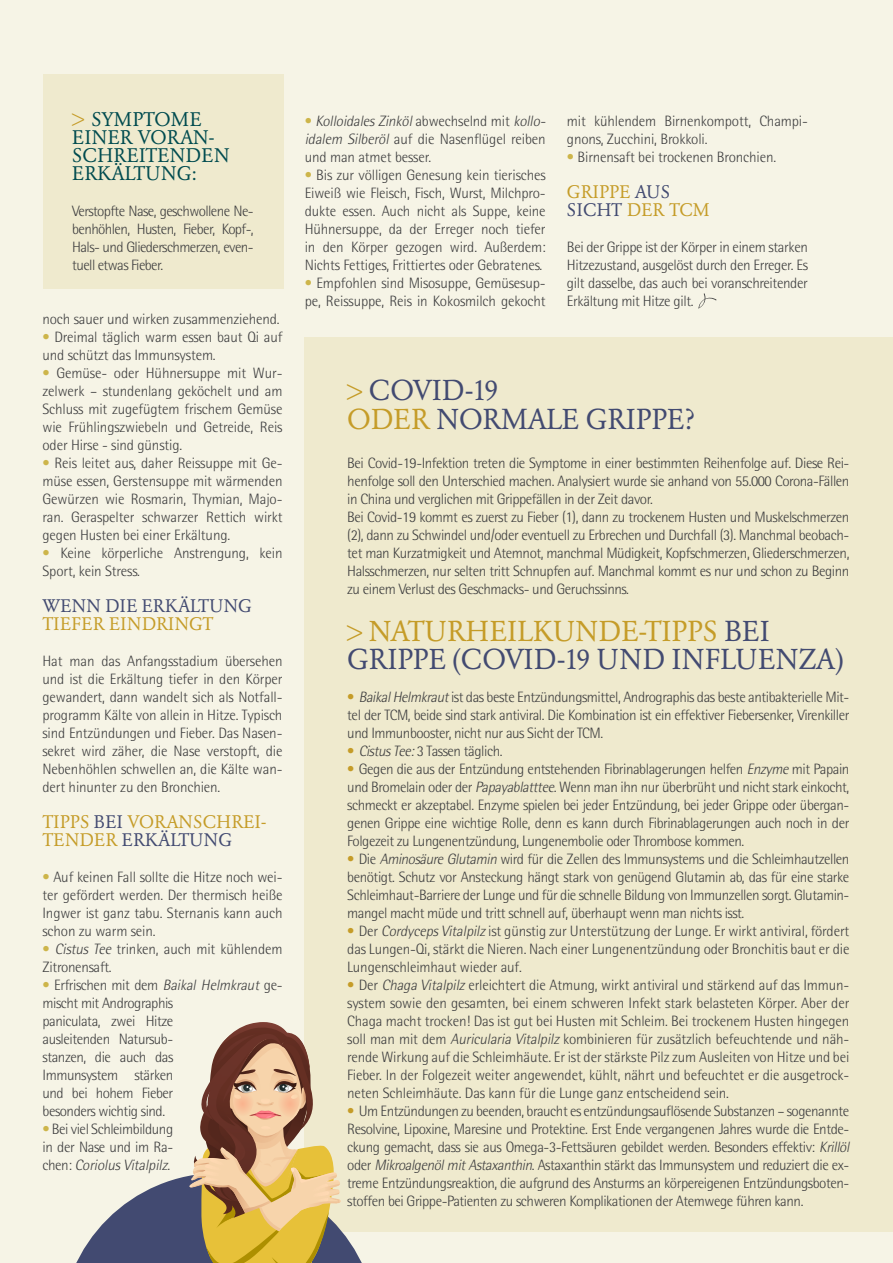
<style>
.page{position:relative;width:893px;height:1263px;background:#f6f4e6}
.page>*{position:absolute;margin:0;border:0;box-sizing:border-box;transform-origin:0 0}
.fließtext{font:28.5px "Garamond BQ";letter-spacing:.02em;color:#424a71}
.fließtext-2{font:28.5px "Garamond BQ";color:#424a71}
.fließtext-3{font:28.5px "Garamond BQ";letter-spacing:.02em;color:#c59c28}
.fließtext-4{font:19.5px/18px "Garamond BQ";letter-spacing:.01em;color:#004b4f}
.fließtext-5{font:18px/18px "Garamond BQ";letter-spacing:.01em;color:#c59c28}
.fließtext-6{font:18px/18px "Garamond BQ";letter-spacing:.03em;color:#424a71}
.fließtext-7{font:18px "Garamond BQ";letter-spacing:.03em;color:#c59c28}
.fließtext-8{font:300 15px/18px "AT Rotis Semi Sans";letter-spacing:-.03em;color:#3e3e3f;text-align:justify}
.fließtext-9{font:300 15px/18px "AT Rotis Semi Sans";letter-spacing:-.01em;color:#3e3e3f}
.s1{font-size:18px;color:#c59c28}
.s2{color:#cdb54a}
.s3{color:#c59c28}
.s4{color:#424a71}
.s5{font-style:italic}
.s6{font-size:22.5px;color:#c59c28}
.s7{font-size:22.5px}
</style>
<div class="page">
<div style="left:43px;top:74px;width:240px;height:215px;background:#efeace"></div>
<div style="left:305px;top:337px;width:588px;height:895px;background:#efeace"></div>
<svg style="left:698px;top:293px;width:19px;height:16px"></svg>
<svg style="left:76px;top:1022px;width:286px;height:241px"></svg>
<p class="fließtext-4" style="left:72px;top:111px;width:131px"><span class="s1">&gt;</span> SYMPTOME</p>
<p class="fließtext-4" style="left:72px;top:129px;width:159px">EINER VORAN-<br>SCHREITENDEN</p>
<p class="fließtext-4" style="left:72px;top:165px;width:126px">ERKÄLTUNG:</p>
<p class="fließtext-8" style="left:72px;top:202px;width:183px">Verstopfte Nase, geschwollene Ne&shy;benhöhlen, Husten, Fieber, Kopf-, Hals- und Gliederschmerzen, even&shy;tuell etwas Fieber.</p>
<p class="fließtext-9" style="left:43px;top:310px;width:239px">noch sauer und wirken zusammenziehend.</p>
<p class="fließtext-9" style="left:43px;top:328px;width:242px"><span class="s2">•</span> Dreimal täglich warm essen baut Qi auf und schützt das Immunsystem.</p>
<p class="fließtext-8" style="left:43px;top:364px;width:242px"><span class="s2">•</span> Gemüse- oder Hühnersuppe mit Wur&shy;zelwerk – stundenlang geköchelt und am Schluss mit zugefügtem frischem Gemüse wie Frühlingszwiebeln und Getreide, Reis oder Hirse - sind günstig.</p>
<p class="fließtext-8" style="left:43px;top:454px;width:242px"><span class="s2">•</span> Reis leitet aus, daher Reissuppe mit Ge&shy;müse essen, Gerstensuppe mit wärmenden Gewürzen wie Rosmarin, Thymian, Majo&shy;ran. Geraspelter schwarzer Rettich wirkt gegen Husten bei einer Erkältung.</p>
<p class="fließtext-9" style="left:43px;top:544px;width:241px"><span class="s2">•</span> Keine körperliche Anstrengung, kein<br>Sport, kein Stress.</p>
<p class="fließtext-6" style="left:43px;top:597px;width:211px">WENN DIE ERKÄLTUNG<br><span class="s3">TIEFER EINDRINGT</span></p>
<p class="fließtext-8" style="left:43px;top:652px;width:242px">Hat man das Anfangsstadium übersehen und ist die Erkältung tiefer in den Körper gewandert, dann wandelt sich als Notfall&shy;programm Kälte von allein in Hitze. Typisch sind Entzündungen und Fieber. Das Nasen&shy;sekret wird zäher, die Nase verstopft, die Nebenhöhlen schwellen an, die Kälte wan&shy;dert hinunter zu den Bronchien.</p>
<p class="fließtext-5" style="left:43px;top:813px;width:225px">TIPPS <span class="s4">BEI</span> VORANSCHREI-<br>TENDER <span class="s4">ERKÄLTUNG</span></p>
<p class="fließtext-8" style="left:43px;top:868px;width:241px"><span class="s2">•</span> Auf keinen Fall sollte die Hitze noch wei&shy;ter gefördert werden. Der thermisch heiße Ingwer ist ganz tabu. Sternanis kann auch schon zu warm sein.</p>
<p class="fließtext-9" style="left:43px;top:940px;width:242px"><span class="s2">•</span> <span class="s5">Cistus Tee</span> trinken, auch mit kühlendem<br>Zitronensaft.</p>
<p class="fließtext-8" style="left:43px;top:976px;width:241px;text-align:left"><span class="s2">•</span> Erfrischen mit dem <span class="s5">Baikal Helmkraut</span> ge&shy;mischt mit Andrographis<br>paniculata, zwei Hitze<br>ausleitenden Natursub-<br>stanzen, die auch das<br>Immunsystem stärken<br>und bei hohem Fieber<br>besonders wichtig sind.</p>
<p class="fließtext-8" style="left:43px;top:1120px;width:132px"><span class="s2">•</span> Bei viel Schleimbildung in der Nase und im Ra&shy;c h e n : <span class="s5">CoriolusVitalpilz</span>.</p>
<p class="fließtext-9" style="left:305px;top:112px;width:245px"><span class="s2">•</span> <span class="s5">KolloidalesZinköl</span>a b w e c h se l n d m i t <span class="s5">kollo&shy;idalem Silberöl</span> auf die Nasenflügel reiben und man atmet besser.</p>
<p class="fließtext-8" style="left:305px;top:166px;width:242px"><span class="s2">•</span> Bis zur völligen Genesung kein tierisches Eiweiß wie Fleisch, Fisch, Wurst, Milchpro&shy;dukte essen. Auch nicht als Suppe, keine Hühnersuppe, da der Erreger noch tiefer in den Körper gezogen wird. Außerdem:<br>Nichts Fettiges, Frittiertes oder Gebratenes.</p>
<p class="fließtext-9" style="left:305px;top:274px;width:242px"><span class="s2">•</span> Empfohlen sind Misosuppe, Gemüsesup&shy;pe, Reissuppe, Reis in Kokosmilch gekocht</p>
<p class="fließtext-9" style="left:567px;top:112px;width:242px">mit kühlendem Birnenkompott, Champi&shy;gnons, Zucchini, Brokkoli.</p>
<p class="fließtext-9" style="left:567px;top:148px;width:211px"><span class="s2">•</span> Birnensaft bei trockenen Bronchien.</p>
<p class="fließtext-7" style="left:567px;top:181px;width:105px">GRIPPE <span class="s4">AUS</span></p>
<p class="fließtext-5" style="left:567px;top:201px;width:144px"><span class="s4">SICHT</span> DER TCM</p>
<p class="fließtext-8" style="left:567px;top:238px;width:242px">Bei der Grippe ist der Körper in einem starken Hitzezustand, ausgelöst durch den Erreger. Es gilt dasselbe, das auch bei voranschreitender Erkältung mit Hitze gilt.</p>
<p class="fließtext-2" style="left:347px;top:374px;width:153px"><span class="s6">&gt;</span> COVID-19</p>
<p class="fließtext-2" style="left:347px;top:403px;width:349px"><span class="s3">ODER</span> NORMALE GRIPPE?</p>
<p class="fließtext-8" style="left:347px;top:454px;width:504px">Bei Covid-19-Infektion treten die Symptome in einer bestimmten Reihenfolge auf. Diese Rei&shy;henfolge soll den Unterschied machen. Analysiert wurde sie anhand von 55.000 Corona-Fällen in China und verglichen mit Grippefällen in der Zeit davor.</p>
<p class="fließtext-8" style="left:347px;top:508px;width:504px">Bei Covid-19 kommt es zuerst zu Fieber (1), dann zu trockenem Husten und Muskelschmerzen (2), dann zu Schwindel und/oder eventuell zu Erbrechen und Durchfall (3). Manchmal beobach&shy;tet man Kurzatmigkeit und Atemnot, manchmal Müdigkeit, Kopfschmerzen, Gliederschmerzen, Halsschmerzen, nur selten tritt Schnupfen auf. Manchmal kommt es nur und schon zu Beginn zu einem Verlust des Geschmacks- und Geruchssinns.</p>
<p class="fließtext-3" style="left:347px;top:614px;width:424px"><span class="s7">&gt;</span> NATURHEILKUNDE-TIPPS <span class="s4">BEI</span></p>
<p class="fließtext" style="left:347px;top:643px;width:498px">GRIPPE (COVID-19 UND INFLUENZA)</p>
<p class="fließtext-8" style="left:347px;top:688px;width:504px"><span class="s3">•</span> <span class="s5">BaikalHelmkraut</span>ist das beste Entzündungsmittel, Andrographis das beste antibakterielle Mit&shy;tel der TCM, beide sind stark antiviral. Die Kombination ist ein effektiver Fiebersenker, Virenkiller und Immunbooster, nicht nur aus Sicht der TCM.</p>
<p class="fließtext-8" style="left:347px;top:742px;width:157px"><span class="s3">•</span> <span class="s5">CistusTee:</span>3 Tassen täglich.</p>
<p class="fließtext-8" style="left:347px;top:760px;width:504px"><span class="s3">•</span> Gegen die aus der Entzündung entstehenden Fibrinablagerungen helfen <span class="s5">Enzyme</span>mit Papain und Bromelain oder der <span class="s5">Papayablatttee.</span>Wenn man ihn nur überbrüht und nicht stark einkocht, schmeckt er akzeptabel. Enzyme spielen bei jeder Entzündung, bei jeder Grippe oder übergan&shy;genen Grippe eine wichtige Rolle, denn es kann durch Fibrinablagerungen auch noch in der Folgezeit zu Lungenentzündung, Lungenembolie oder Thrombose kommen.</p>
<p class="fließtext-8" style="left:347px;top:850px;width:504px"><span class="s3">•</span> Die <span class="s5">AminosäureGlutamin</span> wird für die Zellen des Immunsystems und die Schleimhautzellen benötigt. Schutz vor Ansteckung hängt stark von genügend Glutamin ab, das für eine starke Schleimhaut-Barriere der Lunge und für die schnelle Bildung von Immunzellen sorgt. Glutamin&shy;mangel macht müde und tritt schnell auf, überhaupt wenn man nichts isst.</p>
<p class="fließtext-8" style="left:347px;top:922px;width:504px"><span class="s3">•</span> Der <span class="s5">CordycepsVitalpilz</span>ist günstig zur Unterstützung der Lunge. Er wirkt antiviral, fördert das Lungen-Qi, stärkt die Nieren. Nach einer Lungenentzündung oder Bronchitis baut er die Lungenschleimhaut wieder auf.</p>
<p class="fließtext-8" style="left:347px;top:976px;width:504px"><span class="s3">•</span> Der <span class="s5">Chaga Vitalpilz</span>erleichtert die Atmung, wirkt antiviral und stärkend auf das Immun&shy;system sowie den gesamten, bei einem schweren Infekt stark belasteten Körper. Aber der Chaga macht trocken! Das ist gut bei Husten mit Schleim. Bei trockenem Husten hingegen soll man mit dem <span class="s5">Auricularia Vitalpilz</span> kombinieren für zusätzlich befeuchtende und näh&shy;rende Wirkung auf die Schleimhäute. Er ist der stärkste Pilz zum Ausleiten von Hitze und bei Fieber. In der Folgezeit weiter angewendet, kühlt, nährt und befeuchtet er die ausgetrock&shy;neten Schleimhäute. Das kann für die Lunge ganz entscheidend sein.</p>
<p class="fließtext-8" style="left:347px;top:1102px;width:507px;text-align:left"><span class="s3">•</span> Um Entzündungen zu beenden, braucht es entzündungsauflösende Substanzen – sogenannte Resolvine, Lipoxine, Maresine und Protektine. Erst Ende vergangenen Jahres wurde die Entde&shy;ckung gemacht, dass sie aus Omega-3-Fettsäuren gebildet werden. Besonders effektiv: <span class="s5">Krillöl </span>oder <span class="s5">MikroalgenölmitAstaxanthin</span>. Astaxanthin stärkt das Immunsystem und reduziert die ex&shy;treme Entzündungsreaktion, die aufgrund des Ansturms an körpereigenen Entzündungsboten&shy;stoffen bei Grippe-Patienten zu schweren Komplikationen der Atemwege führen kann.</p>
</div>
